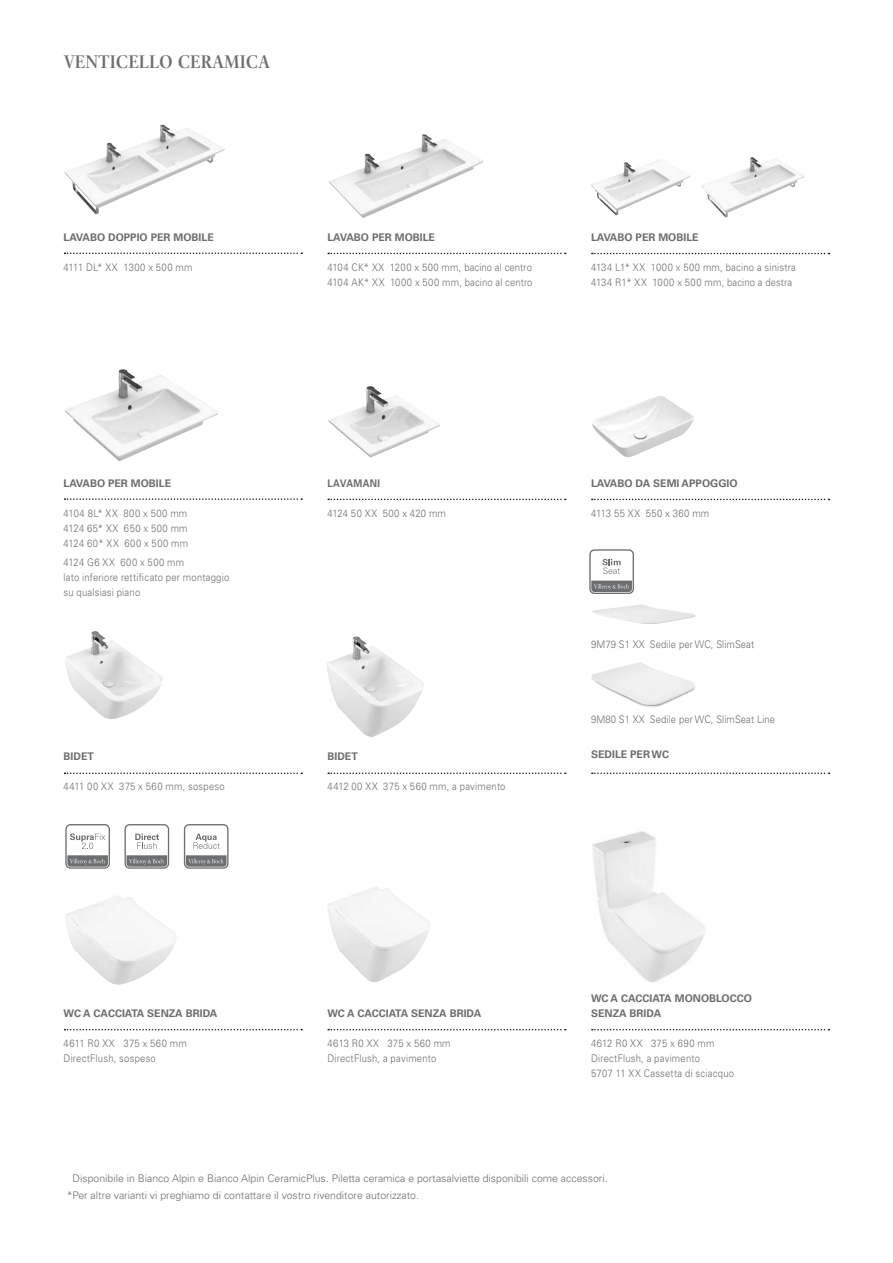
<style>
.page{position:relative;width:893px;height:1263px;background:#fff}
.page>*{position:absolute;margin:0;border:0;box-sizing:border-box;transform-origin:0 0}
.t1{font:700 18px "Villeroy Boch";color:#6d6e70}
.t2{font:300 10.5px/15px "Univers LT";letter-spacing:.01em;color:#6d6e70;scale:.9 1}
.t3{font:700 10.5px/15px "Univers LT";color:#6d6e70}
.t4{font:300 10.5px/16.8px "Univers LT";letter-spacing:.01em;color:#6d6e70}
.t5{font:300 10.5px "Univers LT";letter-spacing:.035em;color:#6d6e70;scale:.9 1}
.t6{font:300 10.5px "Univers LT";letter-spacing:.03em;color:#6d6e70;scale:.9 1}
.t7{font:300 10.5px "Univers LT";letter-spacing:.045em;color:#6d6e70;scale:.9 1}
.t8{font:700 10.5px "Univers LT";letter-spacing:.035em;color:#6d6e70;scale:.9 1}
</style>
<div class="page">
<img style="left:64px;top:125px;width:161px;height:89px">
<img style="left:329px;top:134px;width:154px;height:84px">
<img style="left:591px;top:159px;width:99px;height:56px">
<img style="left:701px;top:157px;width:104px;height:61px">
<img style="left:65px;top:369px;width:154px;height:92px">
<img style="left:328px;top:386px;width:112px;height:71px">
<img style="left:592px;top:396px;width:102px;height:62px">
<img style="left:65px;top:631px;width:98px;height:88px">
<img style="left:327px;top:636px;width:97px;height:101px">
<img style="left:65px;top:895px;width:111px;height:90px">
<img style="left:328px;top:887px;width:102px;height:95px">
<img style="left:592px;top:831px;width:113px;height:152px">
<img style="left:591px;top:662px;width:104px;height:45px">
<svg style="left:65px;top:824px;width:45px;height:45px"></svg>
<div style="left:67px;top:825px;width:42px;height:42px;background:#adaeaf;border-radius:4px"></div>
<div style="left:67px;top:826px;width:41px;height:41px;background:#fff;border-radius:3px"></div>
<svg style="left:67px;top:855px;width:41px;height:12px"></svg>
<svg style="left:70px;top:833px;width:35px;height:16px"></svg>
<svg style="left:124px;top:824px;width:45px;height:45px"></svg>
<svg style="left:126px;top:825px;width:42px;height:42px"></svg>
<div style="left:127px;top:826px;width:40px;height:41px;background:#fff;border-radius:3px"></div>
<svg style="left:127px;top:855px;width:40px;height:12px"></svg>
<svg style="left:135px;top:834px;width:24px;height:15px"></svg>
<svg style="left:184px;top:824px;width:45px;height:45px"></svg>
<div style="left:185px;top:825px;width:42px;height:42px;background:#fff;border-radius:4px"></div>
<svg style="left:186px;top:855px;width:41px;height:12px"></svg>
<svg style="left:194px;top:834px;width:26px;height:15px"></svg>
<svg style="left:589px;top:549px;width:45px;height:45px"></svg>
<div style="left:591px;top:551px;width:42px;height:42px;background:#fff;border-radius:4px"></div>
<svg style="left:591px;top:581px;width:41px;height:11px"></svg>
<svg style="left:603px;top:559px;width:18px;height:15px"></svg>
<svg style="left:65px;top:253px;width:237px;height:1px"></svg>
<svg style="left:328px;top:253px;width:238px;height:1px"></svg>
<svg style="left:592px;top:253px;width:237px;height:1px"></svg>
<svg style="left:328px;top:1029px;width:238px;height:1px"></svg>
<svg style="left:592px;top:1029px;width:237px;height:1px"></svg>
<svg style="left:65px;top:498px;width:237px;height:2px"></svg>
<svg style="left:328px;top:499px;width:238px;height:1px"></svg>
<svg style="left:65px;top:772px;width:237px;height:2px"></svg>
<svg style="left:65px;top:1029px;width:237px;height:1px"></svg>
<svg style="left:328px;top:772px;width:238px;height:2px"></svg>
<svg style="left:592px;top:499px;width:237px;height:1px"></svg>
<svg style="left:592px;top:772px;width:237px;height:2px"></svg>
<h1 class="t1" style="left:64px;top:54px;width:208px">VENTICELLO CERAMICA</h1>
<p class="t3" style="left:64px;top:230px;width:152px">LAVABO DOPPIO PER MOBILE</p>
<p class="t5" style="left:64px;top:262px;width:145px">4111 DL* XX 1300 x 500 mm</p>
<p class="t3" style="left:327px;top:230px;width:109px">LAVABO PER MOBILE</p>
<p class="t2" style="left:327px;top:260px;width:229px">4104 CK* XX 1200 x 500 mm, bacino al centro<br>4104 AK* XX 1000 x 500 mm, bacino al centro</p>
<p class="t3" style="left:591px;top:230px;width:109px">LAVABO PER MOBILE</p>
<p class="t2" style="left:591px;top:260px;width:229px">4134 L1* XX 1000 x 500 mm, bacino a sinistra<br>4134 R1* XX 1000 x 500 mm, bacino a destra</p>
<p class="t3" style="left:64px;top:476px;width:109px">LAVABO PER MOBILE</p>
<p class="t2" style="left:64px;top:506px;width:140px;text-align:justify">4104 8L* XX 800 x 500 mm 4124 65* XX 650 x 500 mm 4124 60* XX 600 x 500 mm</p>
<p class="t2" style="left:64px;top:555px;width:186px">4124 G6 XX 600 x 500 mm<br>lato inferiore rettificato per montaggio su qualsiasi piano</p>
<p class="t3" style="left:64px;top:749px;width:32px">BIDET</p>
<p class="t2" style="left:64px;top:779px;width:181px">4411 00 XX 375 x 560 mm, sospeso</p>
<p class="t8" style="left:327px;top:478px;width:60px">LAVAMANI</p>
<p class="t6" style="left:327px;top:508px;width:133px">4124 50 XX 500 x 420 mm</p>
<p class="t3" style="left:327px;top:749px;width:32px">BIDET</p>
<p class="t2" style="left:327px;top:779px;width:199px">4412 00 XX 375 x 560 mm, a pavimento</p>
<p class="t3" style="left:591px;top:476px;width:148px">LAVABO DA SEMI APPOGGIO</p>
<p class="t7" style="left:591px;top:508px;width:133px">4113 55 XX 550 x 360 mm</p>
<p class="t2" style="left:591px;top:637px;width:183px">9M79 S1 XX Sedile per WC, SlimSeat</p>
<p class="t2" style="left:591px;top:712px;width:206px">9M80 S1 XX Sedile per WC, SlimSeat Line</p>
<p class="t3" style="left:591px;top:748px;width:80px">SEDILE PER WC</p>
<p class="t3" style="left:64px;top:1006px;width:155px">WC A CACCIATA SENZA BRIDA</p>
<p class="t2" style="left:64px;top:1036px;width:138px">4611 R0 XX 375 x 560 mm<br>DirectFlush, sospeso</p>
<p class="t3" style="left:327px;top:1006px;width:155px">WC A CACCIATA SENZA BRIDA</p>
<p class="t2" style="left:327px;top:1036px;width:138px">4613 R0 XX 375 x 560 mm<br>DirectFlush, a pavimento</p>
<p class="t3" style="left:591px;top:991px;width:162px">WC A CACCIATA MONOBLOCCO<br>SENZA BRIDA</p>
<p class="t2" style="left:591px;top:1036px;width:160px">4612 R0 XX 375 x 690 mm<br>DirectFlush, a pavimento<br>5707 11 XX Cassetta di sciacquo</p>
<p class="t4" style="left:67px;top:1171px;width:542px;text-indent:6px">Disponibile in Bianco Alpin e Bianco Alpin CeramicPlus. Piletta ceramica e portasalviette disponibili come accessori. *Per altre varianti vi preghiamo di contattare il vostro rivenditore autorizzato.</p>
</div>
